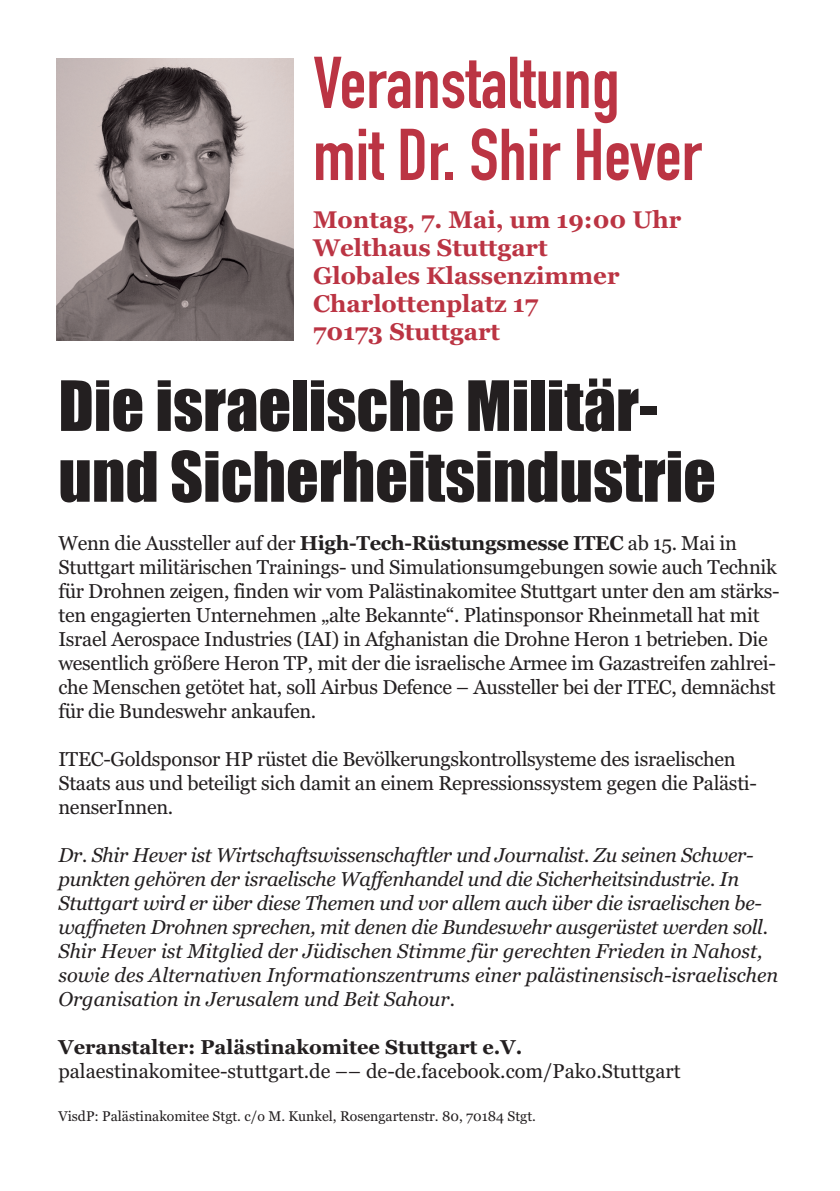
<style>
.page{position:relative;width:840px;height:1191px;background:#fff}
.page>*{position:absolute;margin:0;border:0;box-sizing:border-box;transform-origin:0 0}
.t1{font:700 72px/72px "DIN Condensed";color:#bb3443}
.t2{font:64px/70.8px "Impact";color:#231f20}
.t3{font:700 24px/28px "Georgia";color:#bb3443}
.t4{font:20px/24px "Georgia";letter-spacing:-.015em;color:#231f20}
.t5{font:italic 20px/24px "Georgia";letter-spacing:-.015em;color:#231f20}
.t6{font:700 20px "Georgia";color:#231f20}
.t7{font:14px "Georgia";color:#231f20}
.s1{font-weight:700}
</style>
<div class="page">
<img style="left:57px;top:58px;width:236px;height:283px">
<h1 class="t1" style="left:313px;top:47px;width:390px">Veranstaltung mit Dr. Shir Hever</h1>
<p class="t3" style="left:313px;top:206px;width:369px">Montag, 7. Mai, um 19:00 Uhr<br>Welthaus Stuttgart<br>Globales Klassenzimmer<br>Charlottenplatz 17<br>70173 Stuttgart</p>
<h2 class="t2" style="left:58px;top:373px;width:658px">Die israelische Militär&shy;und Sicherheitsindustrie</h2>
<p class="t4" style="left:58px;top:531px;width:722px">Wenn die Aussteller auf der <span class="s1">High-Tech-Rüstungsmesse ITEC</span> ab 15. Mai in Stuttgart militärischen Trainings- und Simulationsumgebungen sowie auch Technik für Drohnen zeigen, finden wir vom Palästinakomitee Stuttgart unter den am stärks&shy;ten engagierten Unternehmen „alte Bekannte“. Platinsponsor Rheinmetall hat mit Israel Aerospace Industries (IAI) in Afghanistan die Drohne Heron 1 betrieben. Die wesentlich größere Heron TP, mit der die israelische Armee im Gazastreifen zahlrei&shy;che Menschen getötet hat, soll Airbus Defence – Aussteller bei der ITEC, demnächst für die Bundeswehr ankaufen.</p>
<p class="t4" style="left:58px;top:747px;width:699px">ITEC-Goldsponsor HP rüstet die Bevölkerungskontrollsysteme des israelischen<br>Staats aus und beteiligt sich damit an einem Repressionssystem gegen die Palästi&shy;nenserInnen.</p>
<p class="t5" style="left:58px;top:843px;width:721px">Dr. Shir Hever ist Wirtschaftswissenschaftler und Journalist. Zu seinen Schwer&shy;punkten gehören der israelische Waffenhandel und die Sicherheitsindustrie. In Stuttgart wird er über diese Themen und vor allem auch über die israelischen be&shy;waffneten Drohnen sprechen, mit denen die Bundeswehr ausgerüstet werden soll.<br>Shir Hever ist Mitglied der Jüdischen Stimme für gerechten Frieden in Nahost, sowie des Alternativen Informationszentrums einer palästinensisch-israelischen Organisation in Jerusalem und Beit Sahour.</p>
<p class="t6" style="left:58px;top:1035px;width:465px">Veranstalter: Palästinakomitee Stuttgart e.V.</p>
<p class="t4" style="left:58px;top:1059px;width:623px">palaestinakomitee-stuttgart.de –– de-de.facebook.com/Pako.Stuttgart</p>
<p class="t7" style="left:58px;top:1108px;width:479px">VisdP: Palästinakomitee Stgt. c/o M. Kunkel, Rosengartenstr. 80, 70184 Stgt.</p>
</div>
